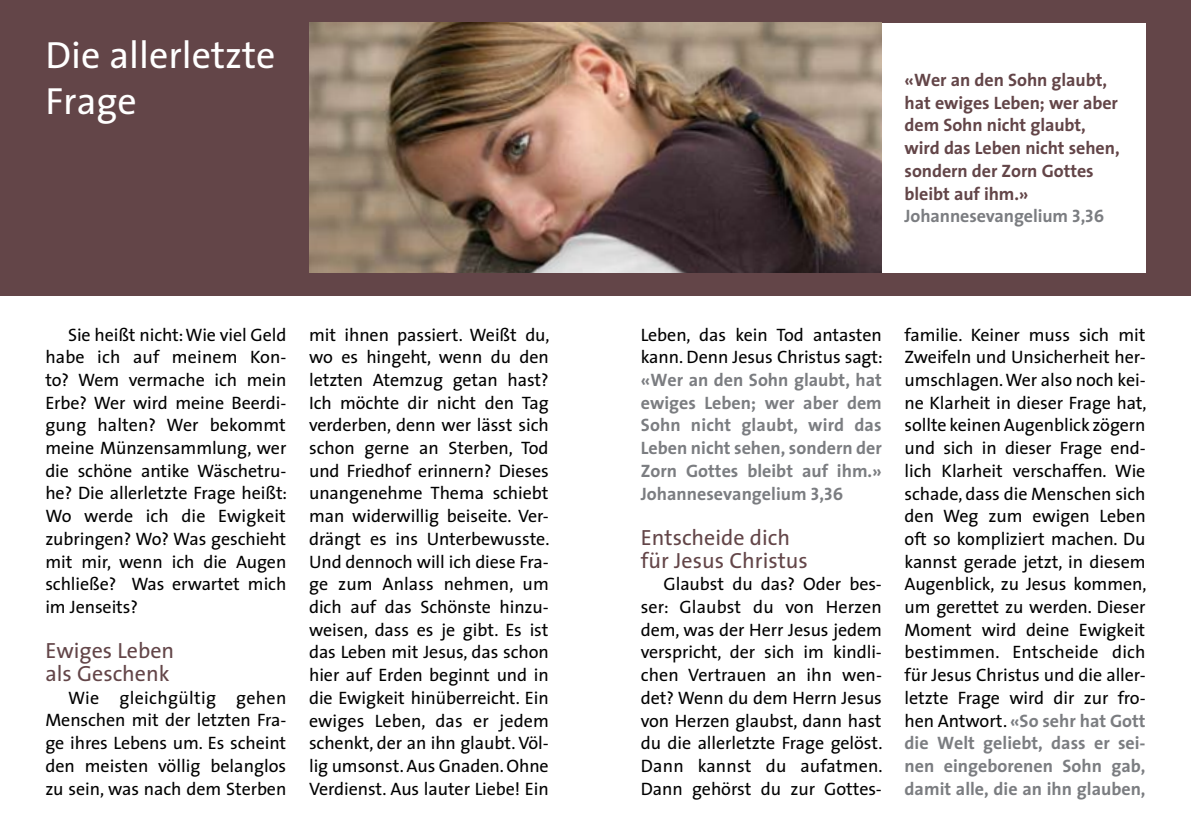
<style>
.page{position:relative;width:1191px;height:840px;background:#fff}
.page>*{position:absolute;margin:0;border:0;box-sizing:border-box;transform-origin:0 0}
.t1{font:38px/45.4px "The Sans";color:#fff}
.t2{font:22px/22.6px "The Sans";color:#634548}
.t3{font:18px/22.6px "The Sans";letter-spacing:-.005em;color:#000;text-align:justify}
.t4{font:700 18px/22.6px "The Sans";color:#7b7d81;text-align:justify}
.t5{font:700 18px/22.6px "The Sans";letter-spacing:-.005em;color:#634548}
.s1{color:#7b7d81}
.s2{font-family:"The Sans Bold Caps";font-weight:400;color:#7b7d81}
.s3{font-family:"The Sans Bold Caps";font-weight:400}
.s4{font-weight:700;color:#7b7d81}
</style>
<div class="page">
<div style="left:0;top:0;width:1191px;height:295px;background:#634548"></div>
<div style="left:882px;top:23px;width:263px;height:249px;background:#fff"></div>
<img style="left:309px;top:23px;width:573px;height:249px">
<h1 class="t1" style="left:45px;top:31px;width:232px">Die allerletzte<br>Frage</h1>
<p class="t5" style="left:904px;top:68px;width:216px">«Wer an den Sohn glaubt, hat ewiges Leben; wer aber dem Sohn nicht glaubt, wird das Leben nicht sehen, sondern der Zorn Gottes bleibt auf ihm.»<br><span class="s1">Johannesevangelium</span> <span class="s2">3,36</span></p>
<p class="t3" style="left:45px;top:322px;width:243px;text-indent:23px">Sie heißt nicht: Wie viel Geld habe ich auf meinem Kon&shy;to? Wem vermache ich mein Erbe? Wer wird meine Beerdi&shy;gung halten? Wer bekommt meine Münzensammlung, wer die schöne antike Wäschetru&shy;he? Die allerletzte Frage heißt:<br>Wo werde ich die Ewigkeit zubringen? Wo? Was geschieht mit mir, wenn ich die Augen schließe? Was erwartet mich im Jenseits?</p>
<p class="t2" style="left:45px;top:638px;width:130px">Ewiges Leben als Geschenk</p>
<p class="t3" style="left:45px;top:685px;width:243px;text-indent:23px">Wie gleichgültig gehen Menschen mit der letzten Fra&shy;ge ihres Lebens um. Es scheint den meisten völlig belanglos zu sein, was nach dem Sterben</p>
<p class="t3" style="left:309px;top:322px;width:242px">mit ihnen passiert. Weißt du, wo es hingeht, wenn du den letzten Atemzug getan hast?<br>Ich möchte dir nicht den Tag verderben, denn wer lässt sich schon gerne an Sterben, Tod und Friedhof erinnern? Dieses unangenehme Thema schiebt man widerwillig beiseite. Ver&shy;drängt es ins Unterbewusste.<br>Und dennoch will ich diese Fra&shy;ge zum Anlass nehmen, um dich auf das Schönste hinzu&shy;weisen, dass es je gibt. Es ist das Leben mit Jesus, das schon hier auf Erden beginnt und in die Ewigkeit hinüberreicht. Ein ewiges Leben, das er jedem schenkt, der an ihn glaubt. Völ&shy;lig umsonst. Aus Gnaden. Ohne Verdienst. Aus lauter Liebe! Ein</p>
<p class="t3" style="left:641px;top:322px;width:243px">Leben, das kein Tod antasten kann. Denn Jesus Christus sagt:</p>
<p class="t4" style="left:641px;top:368px;width:242px">«Wer an den Sohn glaubt, hat ewiges Leben; wer aber dem Sohn nicht glaubt, wird das Leben nicht sehen, sondern der Zorn Gottes bleibt auf ihm.» Johannesevangelium <span class="s3">3,36</span></p>
<p class="t2" style="left:641px;top:525px;width:169px">Entscheide dich für Jesus Christus</p>
<p class="t3" style="left:641px;top:572px;width:243px;text-indent:23px">Glaubst du das? Oder bes&shy;ser: Glaubst du von Herzen dem, was der Herr Jesus jedem verspricht, der sich im kindli&shy;chen Vertrauen an ihn wen&shy;det? Wenn du dem Herrn Jesus von Herzen glaubst, dann hast du die allerletzte Frage gelöst.<br>Dann kannst du aufatmen.<br>Dann gehörst du zur Gottes-</p>
<p class="t3" style="left:904px;top:322px;width:243px">familie. Keiner muss sich mit Zweifeln und Unsicherheit her&shy;umschlagen. Wer also noch kei&shy;ne Klarheit in dieser Frage hat, sollte keinen Augenblick zögern und sich in dieser Frage end&shy;lich Klarheit verschaffen. Wie schade, dass die Menschen sich den Weg zum ewigen Leben oft so kompliziert machen. Du kannst gerade jetzt, in diesem Augenblick, zu Jesus kommen, um gerettet zu werden. Dieser Moment wird deine Ewigkeit bestimmen. Entscheide dich für Jesus Christus und die aller&shy;letzte Frage wird dir zur fro&shy;hen Antwort. <span class="s4">«So sehr hat Gott die Welt geliebt, dass er sei&shy;nen eingeborenen Sohn gab, damit alle, die an ihn glauben,</span></p>
</div>
